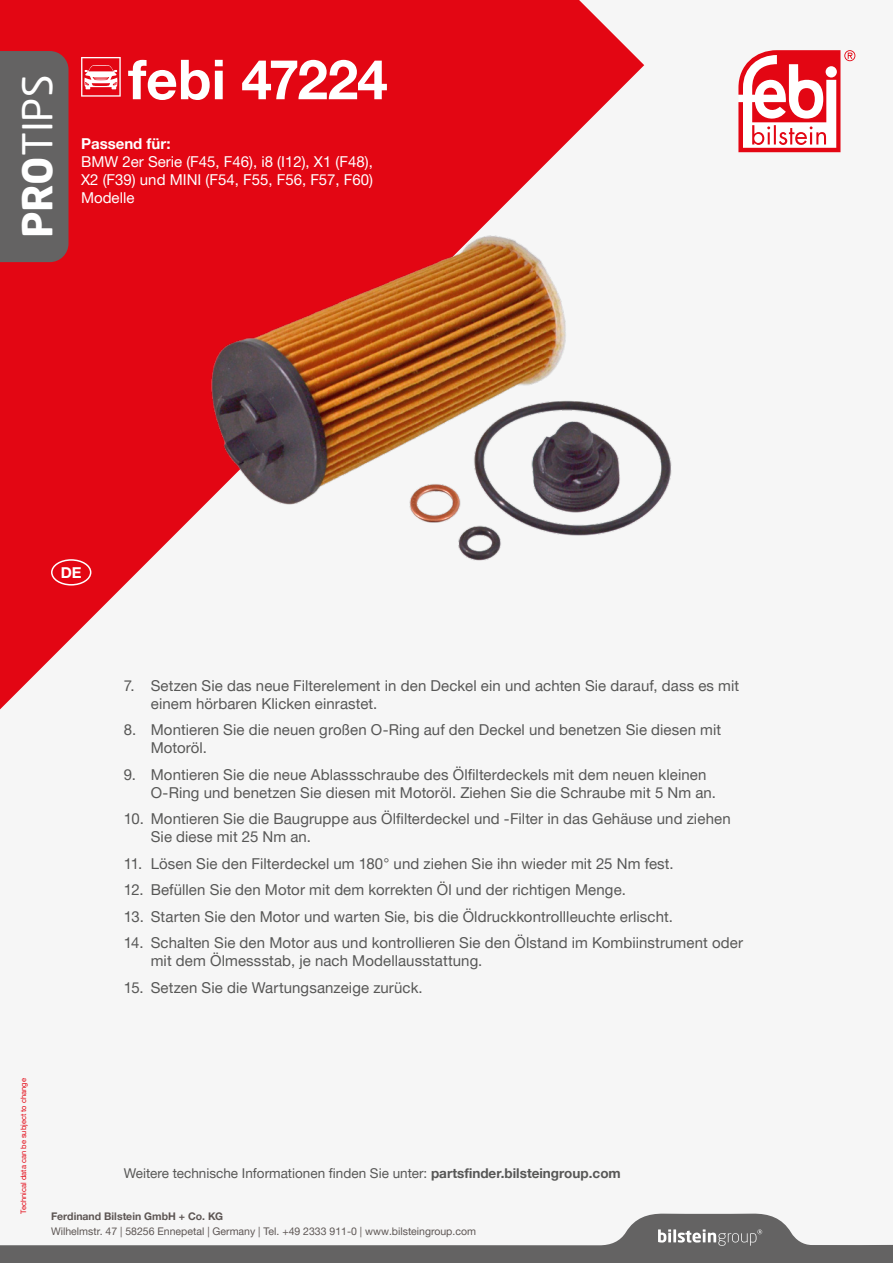
<style>
.page{position:relative;width:893px;height:1263px;background:#f6f6f6}
.page>*{position:absolute;margin:0;border:0;box-sizing:border-box;transform-origin:0 0}
.t1{font:700 55.2px "Helvetica Neue World 75";letter-spacing:-.01em;color:#fff}
.t2{font:40.65px "Neo Sans Pro";color:#fff}
.t3{font:15px/18px "Helvetica Neue World 55 Roman";letter-spacing:.005em;color:#575756}
.t4{font:15px/18px "Helvetica Neue World 55 Roman";color:#fff;text-align:justify}
.t5{font:700 15px "Helvetica Neue World 75";color:#fff}
.t6{font:13.5px "Helvetica Neue World 55 Roman";color:#575756}
.t7{font:10.5px "Helvetica Neue World 55 Roman";color:#5d5654}
.t8{font:700 10.5px "Helvetica Neue World 75";color:#5d5654}
.t9{font:7.5px "Helvetica Neue World 55 Roman";color:#e30613}
.s1{font-weight:700}
.s2{font-family:"Helvetica Neue World 75";font-weight:700}
</style>
<div class="page">
<svg style="left:0;top:0;width:644px;height:710px;fill:#e30613"></svg>
<div style="left:0;top:51px;width:69px;height:211px;background:#646363"></div>
<svg style="left:738px;top:50px;width:117px;height:102px"></svg>
<svg style="left:0;top:1213px;width:893px;height:50px"></svg>
<img style="left:196px;top:219px;width:476px;height:357px">
<div style="left:51px;top:559px;width:40px;height:26px;border:2px solid #fff;border-radius:50%"></div>
<svg style="left:81px;top:57px;width:40px;height:40px"></svg>
<h2 class="t2" style="left:13px;top:238px;width:165px;rotate:-90deg"><span class="s1">PRO</span>TIPS</h2>
<h1 class="t1" style="left:128px;top:48px;width:261px">febi 47224</h1>
<p class="t5" style="left:81px;top:135px;width:91px">Passend für:</p>
<p class="t4" style="left:81px;top:153px;width:294px">BMW 2er Serie (F45, F46), i8 (I12), X1 (F48), X2 (F39) und MINI (F54, F55, F56, F57, F60)<br>Modelle</p>
<p class="t5" style="left:61px;top:564px;width:22px">DE</p>
<p class="t3" style="left:151px;top:677px;width:590px;text-indent:-27px">7. Setzen Sie das neue Filterelement in den Deckel ein und achten Sie darauf, dass es mit einem hörbaren Klicken einrastet.</p>
<p class="t3" style="left:151px;top:721px;width:572px;text-indent:-27px">8. Montieren Sie die neuen großen O-Ring auf den Deckel und benetzen Sie diesen mit<br>Motoröl.</p>
<p class="t3" style="left:151px;top:766px;width:567px;text-indent:-27px">9. Montieren Sie die neue Ablassschraube des Ölfilterdeckels mit dem neuen kleinen<br>O-Ring und benetzen Sie diesen mit Motoröl. Ziehen Sie die Schraube mit 5 Nm an.</p>
<p class="t3" style="left:151px;top:810px;width:581px;text-indent:-27px">10. Montieren Sie die Baugruppe aus Ölfilterdeckel und -Filter in das Gehäuse und ziehen<br>Sie diese mit 25 Nm an.</p>
<p class="t3" style="left:124px;top:855px;width:551px">11. Lösen Sie den Filterdeckel um 180° und ziehen Sie ihn wieder mit 25 Nm fest.</p>
<p class="t3" style="left:124px;top:881px;width:504px">12. Befüllen Sie den Motor mit dem korrekten Öl und der richtigen Menge.</p>
<p class="t3" style="left:124px;top:908px;width:551px">13. Starten Sie den Motor und warten Sie, bis die Öldruckkontrollleuchte erlischt.</p>
<p class="t3" style="left:151px;top:934px;width:594px;text-indent:-27px">14. Schalten Sie den Motor aus und kontrollieren Sie den Ölstand im Kombiinstrument oder mit dem Ölmessstab, je nach Modellausstattung.</p>
<p class="t3" style="left:124px;top:979px;width:300px">15. Setzen Sie die Wartungsanzeige zurück.</p>
<p class="t9" style="left:19px;top:1213px;width:137px;rotate:-90deg">Technical data can be subject to change</p>
<p class="t6" style="left:124px;top:1165px;width:498px">Weitere technische Informationen finden Sie unter: <span class="s2">partsfinder.bilsteingroup.com</span></p>
<p class="t8" style="left:51px;top:1210px;width:174px">Ferdinand Bilstein GmbH + Co. KG</p>
<p class="t7" style="left:51px;top:1225px;width:426px">Wilhelmstr. 47 | 58256 Ennepetal | Germany | Tel. +49 2333 911-0 | www.bilsteingroup.com</p>
</div>
